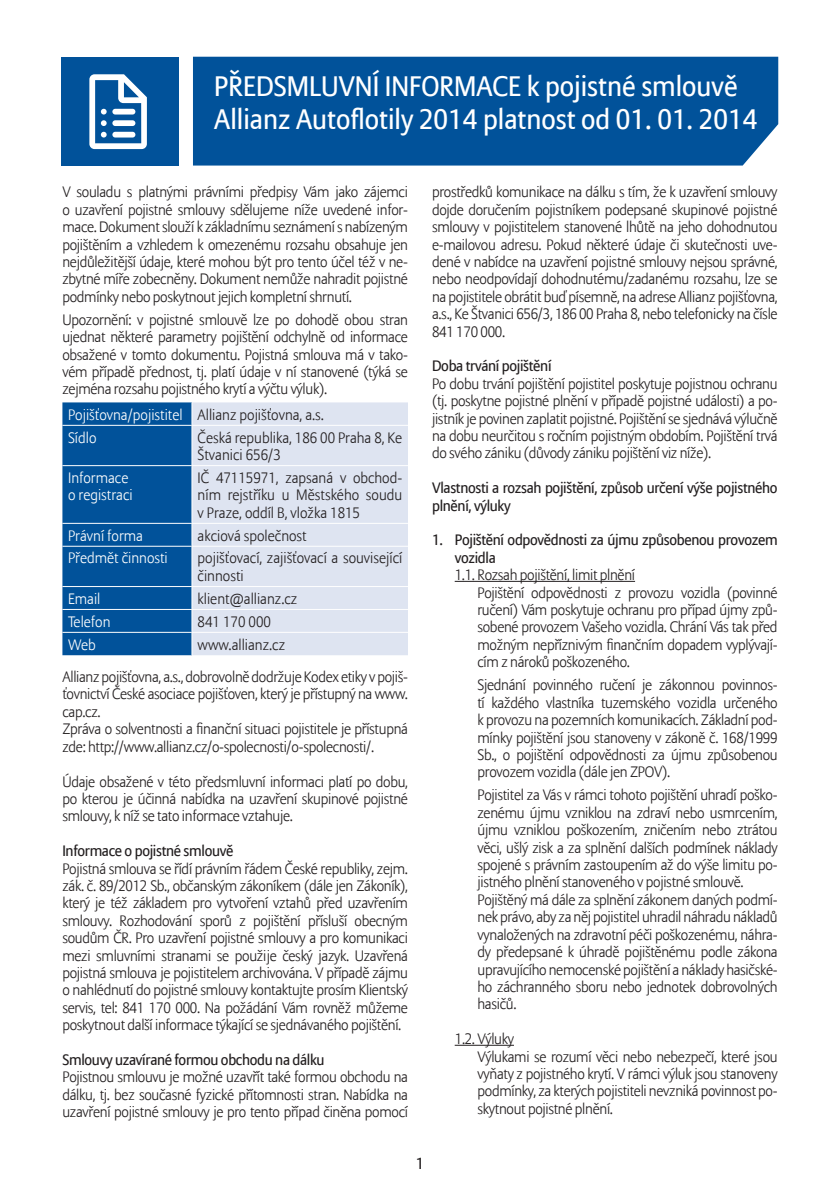
<style>
.page{position:relative;width:840px;height:1191px;background:#fff}
.page>*{position:absolute;margin:0;border:0;box-sizing:border-box;transform-origin:0 0}
.t1{font:28px/33.6px "Allianz Sans";color:#fff}
.t2{font:16px "Allianz Sans";color:#231f20}
.t3{font:300 15px/17.4px "Allianz Sans";letter-spacing:-.02em;color:#231f20;text-align:justify}
.t4{font:15px/17.4px "Allianz Sans";letter-spacing:-.02em;color:#231f20}
.t5{font:300 15px/17.4px "Allianz Sans";color:#231f20}
.t6{font:300 15px/22.8px "Allianz Sans";color:#fff}
.s1{color:#231f20}
</style>
<div class="page">
<div style="left:192px;top:402px;width:216px;height:253px;background:#dee4f1"></div>
<hr style="left:192px;top:425px;width:216px;height:1px;background:#fff">
<hr style="left:192px;top:465px;width:216px;height:1px;background:#fff">
<hr style="left:192px;top:523px;width:216px;height:1px;background:#fff">
<hr style="left:192px;top:546px;width:216px;height:1px;background:#fff">
<hr style="left:192px;top:586px;width:216px;height:1px;background:#fff">
<hr style="left:192px;top:609px;width:216px;height:1px;background:#fff">
<hr style="left:192px;top:632px;width:216px;height:1px;background:#fff">
<svg style="left:62px;top:402px;width:130px;height:253px;background:#0a589d"></svg>
<hr style="left:454px;top:581px;width:180px;height:1px;background:#231f20">
<hr style="left:454px;top:1045px;width:59px;height:1px;background:#231f20">
<div style="left:193px;top:57px;width:584px;height:108px;background:#01529a"></div>
<div style="left:61px;top:57px;width:118px;height:108px;background:#01529a"></div>
<svg style="left:89px;top:74px;width:58px;height:75px"></svg>
<h1 class="t1" style="left:214px;top:71px;width:544px">PŘEDSMLUVNÍ INFORMACE k pojistné smlouvě<br>Allianz Autoflotily 2014 platnost od 01. 01. 2014</h1>
<p class="t3" style="left:62px;top:184px;width:347px">V souladu s platnými právními předpisy Vám jako zájemci o uzavření pojistné smlouvy sdělujeme níže uvedené infor&shy;mace. Dokument slouží k základnímu seznámení s nabízeným pojištěním a vzhledem k omezenému rozsahu obsahuje jen nejdůležitější údaje, které mohou být pro tento účel též v ne&shy;zbytné míře zobecněny. Dokument nemůže nahradit pojistné podmínky nebo poskytnout jejich kompletní shrnutí.</p>
<p class="t3" style="left:62px;top:311px;width:347px">Upozornění: v pojistné smlouvě lze po dohodě obou stran ujednat některé parametry pojištění odchylně od informace obsažené v tomto dokumentu. Pojistná smlouva má v tako&shy;vém případě přednost, tj. platí údaje v ní stanovené (týká se zejména rozsahu pojistného krytí a výčtu výluk).</p>
<p class="t6" style="left:68px;top:404px;width:257px">Pojišťovna/pojistitel <span class="s1">Allianz pojišťovna, a.s.<br></span>Sídlo</p>
<p class="t5" style="left:197px;top:429px;width:206px">Česká republika, 186 00 Praha 8, Ke<br>Štvanici 656/3</p>
<p class="t6" style="left:68px;top:469px;width:66px;line-height:17.4px">Informace o registraci</p>
<p class="t3" style="left:197px;top:469px;width:206px">IČ 47115971, zapsaná v obchod&shy;ním rejstříku u Městského soudu v Praze, oddíl B, vložka 1815</p>
<p class="t6" style="left:68px;top:524px;width:76px">Právní forma</p>
<p class="t5" style="left:197px;top:527px;width:110px">akciová společnost</p>
<p class="t6" style="left:68px;top:547px;width:101px">Předmět činnosti</p>
<p class="t5" style="left:197px;top:550px;width:206px">pojišťovací, zajišťovací a související činnosti</p>
<p class="t6" style="left:68px;top:588px;width:34px">Email</p>
<p class="t5" style="left:197px;top:590px;width:101px">klient@allianz.cz</p>
<p class="t6" style="left:68px;top:610px;width:44px">Telefon</p>
<p class="t5" style="left:197px;top:613px;width:75px">841 170 000</p>
<p class="t6" style="left:68px;top:633px;width:29px">Web</p>
<p class="t3" style="left:62px;top:629px;width:347px;line-height:32.4px;text-indent:135px">www.allianz.cz<br>Allianz pojišťovna, a.s., dobrovolně dodržuje Kodex etiky v pojiš-</p>
<p class="t3" style="left:62px;top:686px;width:347px;text-align:left">ťovnictví České asociace pojišťoven, který je přístupný na www. cap.cz.<br>Zpráva o solventnosti a finanční situaci pojistitele je přístupná zde: http://www.allianz.cz/o-spolecnosti/o-spolecnosti/.</p>
<p class="t3" style="left:62px;top:773px;width:347px">Údaje obsažené v této předsmluvní informaci platí po dobu, po kterou je účinná nabídka na uzavření skupinové pojistné smlouvy, k níž se tato informace vztahuje.</p>
<p class="t4" style="left:62px;top:843px;width:172px">Informace o pojistné smlouvě</p>
<p class="t3" style="left:62px;top:860px;width:347px">Pojistná smlouva se řídí právním řádem České republiky, zejm. zák. č. 89/2012 Sb., občanským zákoníkem (dále jen Zákoník), který je též základem pro vytvoření vztahů před uzavřením smlouvy. Rozhodování sporů z pojištění přísluší obecným soudům ČR. Pro uzavření pojistné smlouvy a pro komunikaci mezi smluvními stranami se použije český jazyk. Uzavřená pojistná smlouva je pojistitelem archivována. V případě zájmu o nahlédnutí do pojistné smlouvy kontaktujte prosím Klientský servis, tel: 841 170 000. Na požádání Vám rovněž můžeme poskytnout další informace týkající se sjednávaného pojištění.</p>
<p class="t4" style="left:62px;top:1051px;width:263px">Smlouvy uzavírané formou obchodu na dálku</p>
<p class="t3" style="left:62px;top:1069px;width:347px">Pojistnou smlouvu je možné uzavřít také formou obchodu na dálku, tj. bez současné fyzické přítomnosti stran. Nabídka na uzavření pojistné smlouvy je pro tento případ činěna pomocí</p>
<p class="t3" style="left:432px;top:184px;width:347px">prostředků komunikace na dálku s tím, že k uzavření smlouvy dojde doručením pojistníkem podepsané skupinové pojistné smlouvy v pojistitelem stanovené lhůtě na jeho dohodnutou e-mailovou adresu. Pokud některé údaje či skutečnosti uve&shy;dené v nabídce na uzavření pojistné smlouvy nejsou správné, nebo neodpovídají dohodnutému/zadanému rozsahu, lze se na pojistitele obrátit buď písemně, na adrese Allianz pojišťovna, a.s., Ke Štvanici 656/3, 186 00 Praha 8, nebo telefonicky na čísle 841 170 000.</p>
<p class="t4" style="left:432px;top:358px;width:121px">Doba trvání pojištění</p>
<p class="t3" style="left:432px;top:375px;width:347px">Po dobu trvání pojištění pojistitel poskytuje pojistnou ochranu (tj. poskytne pojistné plnění v případě pojistné události) a po&shy;jistník je povinen zaplatit pojistné. Pojištění se sjednává výlučně na dobu neurčitou s ročním pojistným obdobím. Pojištění trvá do svého zániku (důvody zániku pojištění viz níže).</p>
<p class="t4" style="left:432px;top:480px;width:347px">Vlastnosti a rozsah pojištění, způsob určení výše pojistného plnění, výluky</p>
<p class="t4" style="left:454px;top:532px;width:324px;text-indent:-23px">1. Pojištění odpovědnosti za újmu způsobenou provozem vozidla</p>
<p class="t3" style="left:477px;top:567px;width:301px;text-align:left;text-indent:-23px">1.1. Rozsah pojištění, limit plnění<br>Pojištění odpovědnosti z provozu vozidla (povinné ručení) Vám poskytuje ochranu pro případ újmy způ&shy;sobené provozem Vašeho vozidla. Chrání Vás tak před možným nepříznivým finančním dopadem vyplývají&shy;cím z nároků poškozeného.</p>
<p class="t3" style="left:477px;top:677px;width:301px">Sjednání povinného ručení je zákonnou povinnos&shy;tí každého vlastníka tuzemského vozidla určeného k provozu na pozemních komunikacích. Základní pod&shy;mínky pojištění jsou stanoveny v zákoně č. 168/1999<br>Sb., o pojištění odpovědnosti za újmu způsobenou provozem vozidla (dále jen ZPOV).</p>
<p class="t3" style="left:477px;top:787px;width:301px;text-align:left">Pojistitel za Vás v rámci tohoto pojištění uhradí poško&shy;zenému újmu vzniklou na zdraví nebo usmrcením, újmu vzniklou poškozením, zničením nebo ztrátou věci, ušlý zisk a za splnění dalších podmínek náklady spojené s právním zastoupením až do výše limitu po&shy;jistného plnění stanoveného v pojistné smlouvě.<br>Pojištěný má dále za splnění zákonem daných podmí&shy;nek právo, aby za něj pojistitel uhradil náhradu nákladů vynaložených na zdravotní péči poškozenému, náhra&shy;dy předepsané k úhradě pojištěnému podle zákona upravujícího nemocenské pojištění a náklady hasičské&shy;ho záchranného sboru nebo jednotek dobrovolných hasičů.</p>
<p class="t3" style="left:477px;top:1031px;width:301px;text-align:left;text-indent:-23px">1.2. Výluky<br>Výlukami se rozumí věci nebo nebezpečí, které jsou vyňaty z pojistného krytí. V rámci výluk jsou stanoveny podmínky, za kterých pojistiteli nevzniká povinnost po&shy;skytnout pojistné plnění.</p>
<p class="t2" style="left:415px;top:1154px;width:10px">1</p>
</div>
